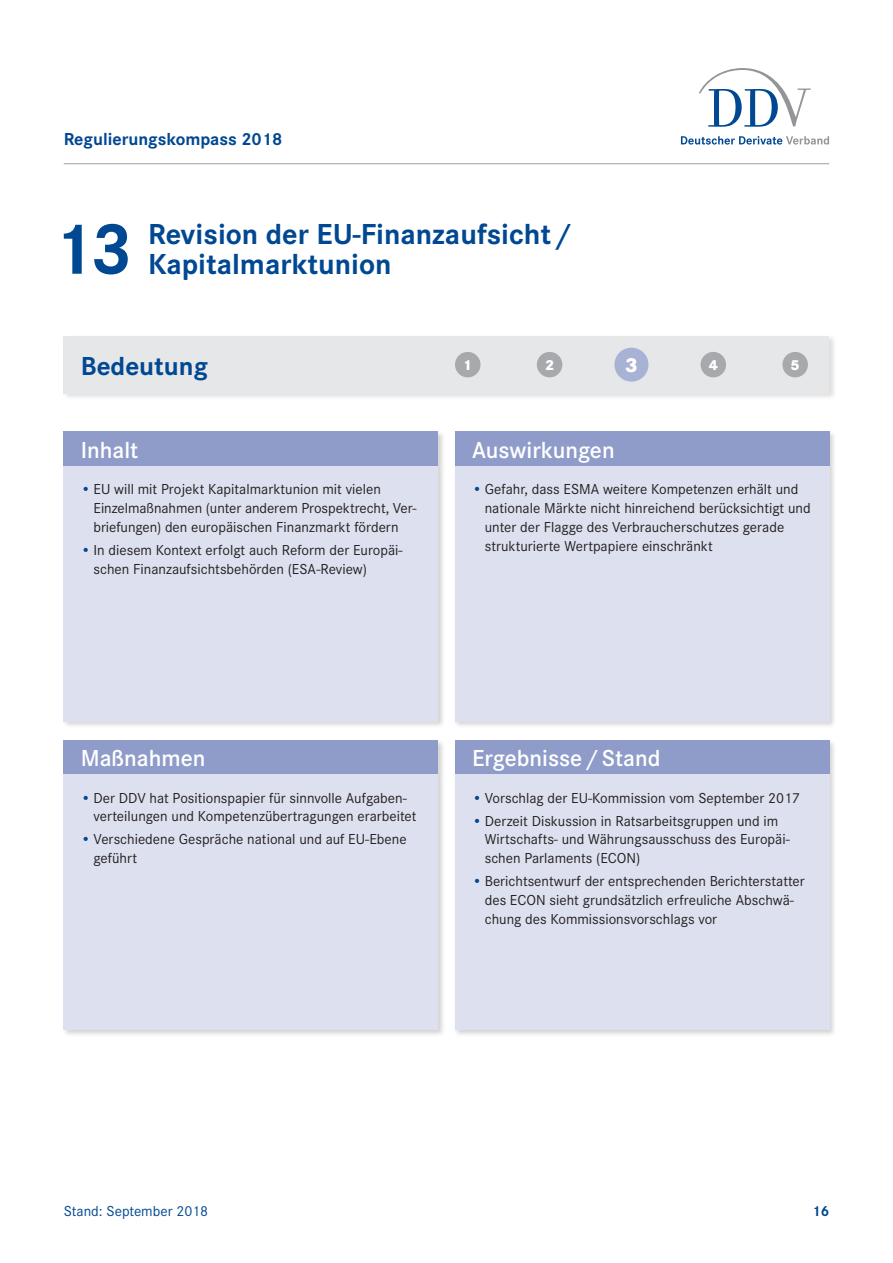
<style>
.page{position:relative;width:893px;height:1263px;background:#fff}
.page>*{position:absolute;margin:0;border:0;box-sizing:border-box;transform-origin:0 0}
.t1{font:700 75px "Corporate S";color:#014892}
.t2{font:700 30px/30px "Corporate S";color:#014892}
.t3{font:700 27px "Corporate S";color:#014892}
.t4{font:600 24px "Corporate S";color:#fff}
.t5{font:800 21px "Corporate S";color:#fff}
.t6{font:700 18px "Corporate S";color:#014892}
.t7{font:15px/18.8px "Corporate S";color:#231f20}
.t8{font:15px "Corporate S";color:#014892}
.t9{font:800 15px "Corporate S";color:#fff}
.t10{font:700 15px "Corporate S";color:#014892}
.s1{color:#014892}
</style>
<div class="page">
<hr style="left:64px;top:163px;width:765px;height:1px;background:#a8a9ad">
<svg style="left:699px;top:68px;width:112px;height:59px"></svg>
<svg style="left:681px;top:136px;width:148px;height:9px"></svg>
<div style="left:62px;top:430px;width:384px;height:607px;background:#231f20;opacity:.2"></div>
<div style="left:64px;top:432px;width:374px;height:34px;background:#8f9cc9"></div>
<div style="left:64px;top:466px;width:374px;height:255px;background:#dde1ef"></div>
<div style="left:64px;top:740px;width:374px;height:34px;background:#8f9cc9"></div>
<div style="left:64px;top:774px;width:374px;height:255px;background:#dde1ef"></div>
<div style="left:453px;top:430px;width:384px;height:607px;background:#231f20;opacity:.2"></div>
<div style="left:455px;top:432px;width:374px;height:34px;background:#8f9cc9"></div>
<div style="left:455px;top:466px;width:374px;height:255px;background:#dde1ef"></div>
<div style="left:455px;top:740px;width:374px;height:34px;background:#8f9cc9"></div>
<div style="left:455px;top:774px;width:374px;height:255px;background:#dde1ef"></div>
<div style="left:62px;top:334px;width:775px;height:67px;background:#231f20;opacity:.15"></div>
<div style="left:64px;top:336px;width:765px;height:57px;background:#e6e7e9"></div>
<div style="left:537px;top:352px;width:25px;height:25px;background:#a8a9ad;border-radius:50%"></div>
<div style="left:455px;top:352px;width:25px;height:25px;background:#a8a9ad;border-radius:50%"></div>
<div style="left:614px;top:348px;width:34px;height:34px;background:#a7b2d5;border-radius:50%"></div>
<div style="left:701px;top:352px;width:25px;height:25px;background:#a8a9ad;border-radius:50%"></div>
<div style="left:782px;top:352px;width:26px;height:25px;background:#a8a9ad;border-radius:50%"></div>
<p class="t6" style="left:64px;top:128px;width:220px">Regulierungskompass 2018</p>
<h1 class="t1" style="left:51px;top:206px;width:83px">13</h1>
<h2 class="t2" style="left:148px;top:220px;width:425px">Revision der EU-Finanzaufsicht /<br>Kapitalmarktunion</h2>
<h3 class="t3" style="left:81px;top:350px;width:129px">Bedeutung</h3>
<p class="t9" style="left:463px;top:356px;width:11px">1</p>
<p class="t9" style="left:545px;top:356px;width:11px">2</p>
<h3 class="t5" style="left:625px;top:353px;width:14px">3</h3>
<p class="t9" style="left:709px;top:356px;width:11px">4</p>
<p class="t9" style="left:791px;top:356px;width:11px">5</p>
<h3 class="t4" style="left:81px;top:436px;width:59px">Inhalt</h3>
<p class="t7" style="left:94px;top:480px;width:324px;text-indent:-13px"><span class="s1">•</span> EU will mit Projekt Kapitalmarktunion mit vielen<br>Einzelmaßnahmen (unter anderem Prospektrecht, Ver&shy;briefungen) den europäischen Finanzmarkt fördern</p>
<p class="t7" style="left:94px;top:541px;width:311px;text-indent:-13px"><span class="s1">•</span> In diesem Kontext erfolgt auch Reform der Europäi&shy;schen Finanzaufsichtsbehörden (ESA-Review)</p>
<h3 class="t4" style="left:472px;top:436px;width:144px">Auswirkungen</h3>
<p class="t7" style="left:485px;top:480px;width:327px;text-indent:-13px"><span class="s1">•</span> Gefahr, dass ESMA weitere Kompetenzen erhält und nationale Märkte nicht hinreichend berücksichtigt und unter der Flagge des Verbraucherschutzes gerade strukturierte Wertpapiere einschränkt</p>
<h3 class="t4" style="left:81px;top:744px;width:126px">Maßnahmen</h3>
<p class="t7" style="left:94px;top:788px;width:324px;text-indent:-13px"><span class="s1">•</span> Der DDV hat Positionspapier für sinnvolle Aufgaben&shy;verteilungen und Kompetenzübertragungen erarbeitet</p>
<p class="t7" style="left:94px;top:830px;width:315px;text-indent:-13px"><span class="s1">•</span> Verschiedene Gespräche national und auf EU-Ebene geführt</p>
<h3 class="t4" style="left:472px;top:744px;width:190px">Ergebnisse / Stand</h3>
<p class="t7" style="left:472px;top:788px;width:330px"><span class="s1">•</span> Vorschlag der EU-Kommission vom September 2017</p>
<p class="t7" style="left:485px;top:811px;width:307px;text-indent:-13px"><span class="s1">•</span> Derzeit Diskussion in Ratsarbeitsgruppen und im<br>Wirtschafts- und Währungsausschuss des Europäi&shy;schen Parlaments (ECON)</p>
<p class="t7" style="left:485px;top:872px;width:321px;text-indent:-13px"><span class="s1">•</span> Berichtsentwurf der entsprechenden Berichterstatter des ECON sieht grundsätzlich erfreuliche Abschwä&shy;chung des Kommissionsvorschlags vor</p>
<p class="t8" style="left:64px;top:1203px;width:146px">Stand: September 2018</p>
<p class="t10" style="left:812px;top:1202px;width:19px">16</p>
</div>
